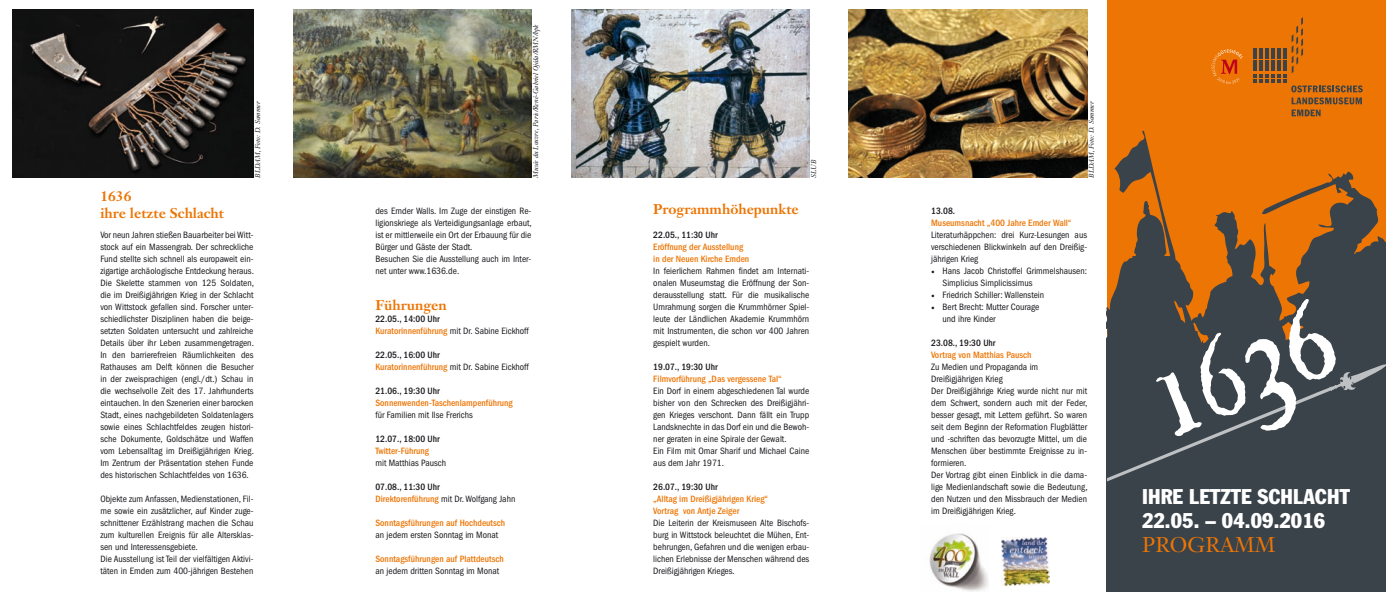
<style>
.page{position:relative;width:1386px;height:592px;background:#fff}
.page>*{position:absolute;margin:0;border:0;box-sizing:border-box;transform-origin:0 0}
.t1{font:condensed 21px/24px "Franklin Gothic";letter-spacing:.01em;color:#fff}
.t2{font:21px "Janson Text LT Std";letter-spacing:.01em;color:#ed7504}
.t3{font:700 14px/17px "Janson Text";color:#ed7504}
.t4{font:condensed 9.5px/12px "Franklin Gothic LT";color:#1a171c}
.t5{font:500 condensed 9.5px/12px "Franklin Gothic LT";color:#ed7504}
.t6{font:500 condensed 9.5px "Franklin Gothic LT";color:#1a171c}
.t7{font:italic 7px "Janson Text";color:#1a171c}
.s1{font-weight:500}
.s2{font-weight:500;color:#ed7504}
.s3{font-family:"Minion Pro";font-stretch:normal}
</style>
<div class="page">
<div style="left:1107px;top:0;width:279px;height:592px;background:#ed7504"></div>
<svg style="left:1107px;top:131px;width:279px;height:461px;fill:#3a434a"></svg>
<svg style="left:1291px;top:110px;width:29px;height:6px"></svg>
<svg style="left:1253px;top:17px;width:109px;height:87px"></svg>
<svg style="left:1107px;top:299px;width:279px;height:182px;background:#51575b"></svg>
<img style="left:12px;top:10px;width:241px;height:168px">
<img style="left:293px;top:10px;width:238px;height:168px">
<img style="left:571px;top:10px;width:238px;height:168px">
<img style="left:849px;top:10px;width:238px;height:168px">
<svg style="left:1211px;top:49px;width:31px;height:35px"></svg>
<img style="left:929px;top:533px;width:59px;height:58px">
<img style="left:1001px;top:538px;width:48px;height:47px">
<p class="t7" style="left:254px;top:178px;width:78px;rotate:-90deg">BLDAM, Foto: D. Sommer</p>
<h2 class="t3" style="left:100px;top:187px;width:125px">1636<br>ihre letzte Schlacht</h2>
<p class="t4" style="left:100px;top:229px;width:155px;text-align:justify">Vor neun Jahren stießen Bauarbeiter bei Witt&shy;stock auf ein Massengrab. Der schreckliche Fund stellte sich schnell als europaweit ein&shy;zigartige archäologische Entdeckung heraus.<br>Die Skelette stammen von 125 Soldaten, die im Dreißigjährigen Krieg in der Schlacht von Wittstock gefallen sind. Forscher unter&shy;schiedlichster Disziplinen haben die beige&shy;setzten Soldaten untersucht und zahlreiche Details über ihr Leben zusammengetragen.<br>In den barrierefreien Räumlichkeiten des Rathauses am Delft können die Besucher in der zweisprachigen (engl./dt.) Schau in die wechselvolle Zeit des 17. Jahrhunderts eintauchen. In den Szenerien einer barocken Stadt, eines nachgebildeten Soldatenlagers sowie eines Schlachtfeldes zeugen histori&shy;sche Dokumente, Goldschätze und Waffen vom Lebensalltag im Dreißigjährigen Krieg.<br>Im Zentrum der Präsentation stehen Funde des historischen Schlachtfeldes von 1636.</p>
<p class="t4" style="left:100px;top:493px;width:155px">Objekte zum Anfassen, Medienstationen, Fil&shy;me sowie ein zusätzlicher, auf Kinder zuge&shy;schnittener Erzählstrang machen die Schau zum kulturellen Ereignis für alle Altersklas&shy;sen und Interessensgebiete.<br>Die Ausstellung ist Teil der vielfältigen Aktivi&shy;täten in Emden zum 400-jährigen Bestehen</p>
<p class="t7" style="left:531px;top:178px;width:155px;rotate:-90deg">Musée du Louvre, Paris/René-Gabriel Ojéda/RMN/bpk</p>
<p class="t4" style="left:375px;top:205px;width:158px">des Emder Walls. Im Zuge der einstigen Re&shy;ligionskriege als Verteidigungsanlage erbaut, ist er mittlerweile ein Ort der Erbauung für die Bürger und Gäste der Stadt.<br>Besuchen Sie die Ausstellung auch im Inter&shy;net unter www.1636.de.</p>
<h2 class="t3" style="left:375px;top:296px;width:73px">Führungen</h2>
<p class="t4" style="left:375px;top:313px;width:155px"><span class="s1">22.05., 14:00 uhr<br></span><span class="s2">Kuratorinnenführung</span> mit Dr. Sabine Eickhoff</p>
<p class="t4" style="left:375px;top:349px;width:155px"><span class="s1">22.05., 16:00 uhr<br></span><span class="s2">Kuratorinnenführung</span> mit Dr. Sabine Eickhoff</p>
<p class="t6" style="left:375px;top:385px;width:66px">21.06., 19:30 uhr</p>
<p class="t5" style="left:375px;top:397px;width:139px">sonnenwenden-taschenlampenführung</p>
<p class="t4" style="left:375px;top:409px;width:99px">für Familien mit Ilse Frerichs</p>
<p class="t6" style="left:375px;top:433px;width:66px">12.07., 18:00 uhr</p>
<p class="t5" style="left:375px;top:445px;width:55px">twitter-führung</p>
<p class="t4" style="left:375px;top:457px;width:72px">mit Matthias Pausch</p>
<p class="t4" style="left:375px;top:481px;width:141px"><span class="s1">07.08., 11:30 uhr<br></span><span class="s2">direktorenführung</span> mit Dr. Wolfgang Jahn</p>
<p class="t5" style="left:375px;top:517px;width:131px">sonntagsführungen auf hochdeutsch</p>
<p class="t4" style="left:375px;top:529px;width:124px">an jedem ersten Sonntag im Monat</p>
<p class="t5" style="left:375px;top:553px;width:130px">sonntagsführungen auf plattdeutsch</p>
<p class="t4" style="left:375px;top:565px;width:125px">an jedem dritten Sonntag im Monat</p>
<p class="t7" style="left:809px;top:178px;width:19px;rotate:-90deg">SLUB</p>
<h2 class="t3" style="left:653px;top:200px;width:147px">Programmhöhepunkte</h2>
<p class="t6" style="left:653px;top:229px;width:66px">22.05., 11:30 uhr</p>
<p class="t5" style="left:653px;top:241px;width:97px">eröffnung der ausstellung in der neuen Kirche emden</p>
<p class="t4" style="left:653px;top:265px;width:157px;text-align:justify">In feierlichem Rahmen findet am Internati&shy;onalen Museumstag die Eröffnung der Son&shy;derausstellung statt. Für die musikalische Umrahmung sorgen die Krummhörner Spiel&shy;leute der Ländlichen Akademie Krummhörn mit Instrumenten, die schon vor 400 Jahren gespielt wurden.</p>
<p class="t6" style="left:653px;top:361px;width:66px">19.07., 19:30 uhr</p>
<p class="t5" style="left:653px;top:373px;width:130px">filmvorführung „das vergessene tal“</p>
<p class="t4" style="left:653px;top:385px;width:157px">Ein Dorf in einem abgeschiedenen Tal wurde bisher von den Schrecken des Dreißigjähri&shy;gen Krieges verschont. Dann fällt ein Trupp Landsknechte in das Dorf ein und die Bewoh&shy;ner geraten in eine Spirale der Gewalt.<br>Ein Film mit Omar Sharif und Michael Caine aus dem Jahr 1971.</p>
<p class="t6" style="left:653px;top:481px;width:66px">26.07., 19:30 uhr</p>
<p class="t5" style="left:653px;top:493px;width:116px">„alltag im dreißigjährigen Krieg“<br>Vortrag von antje zeiger</p>
<p class="t4" style="left:653px;top:517px;width:157px;text-align:justify">Die Leiterin der Kreismuseen Alte Bischofs&shy;burg in Wittstock beleuchtet die Mühen, Ent&shy;behrungen, Gefahren und die wenigen erbau&shy;lichen Erlebnisse der Menschen während des Dreißigjährigen Krieges.</p>
<p class="t7" style="left:1087px;top:178px;width:78px;rotate:-90deg">BLDAM, Foto: D. Sommer</p>
<p class="t6" style="left:931px;top:205px;width:25px">13.08.</p>
<p class="t5" style="left:931px;top:217px;width:142px">museumsnacht „400 Jahre emder Wall“</p>
<p class="t4" style="left:931px;top:229px;width:157px;text-align:justify">Literaturhäppchen: drei Kurz-Lesungen aus verschiedenen Blickwinkeln auf den Dreißig&shy;jährigen Krieg</p>
<p class="t4" style="left:942px;top:265px;width:146px;text-indent:-11px"><span class="s3">•</span> Hans Jacob Christoffel Grimmelshausen:<br>Simplicius Simplicissimus</p>
<p class="t4" style="left:931px;top:289px;width:115px"><span class="s3">•</span> Friedrich Schiller: Wallenstein</p>
<p class="t4" style="left:942px;top:301px;width:98px;text-indent:-11px"><span class="s3">•</span> Bert Brecht: Mutter Courage und ihre Kinder</p>
<p class="t6" style="left:931px;top:337px;width:66px">23.08., 19:30 uhr</p>
<p class="t5" style="left:931px;top:349px;width:102px">Vortrag von matthias pausch</p>
<p class="t4" style="left:931px;top:361px;width:158px">Zu Medien und Propaganda im Dreißigjährigen Krieg<br>Der Dreißigjährige Krieg wurde nicht nur mit dem Schwert, sondern auch mit der Feder, besser gesagt, mit Lettern geführt. So waren seit dem Beginn der Reformation Flugblätter und -schriften das bevorzugte Mittel, um die Menschen über bestimmte Ereignisse zu in&shy;formieren.<br>Der Vortrag gibt einen Einblick in die dama&shy;lige Medienlandschaft sowie die Bedeutung, den Nutzen und den Missbrauch der Medien im Dreißigjährigen Krieg.</p>
<h1 class="t1" style="left:1142px;top:484px;width:209px">IHRE LETZTE SCHLACHT<br>22.05. – 04.09.2016</h1>
<h1 class="t2" style="left:1142px;top:531px;width:135px">PROGRAMM</h1>
</div>
